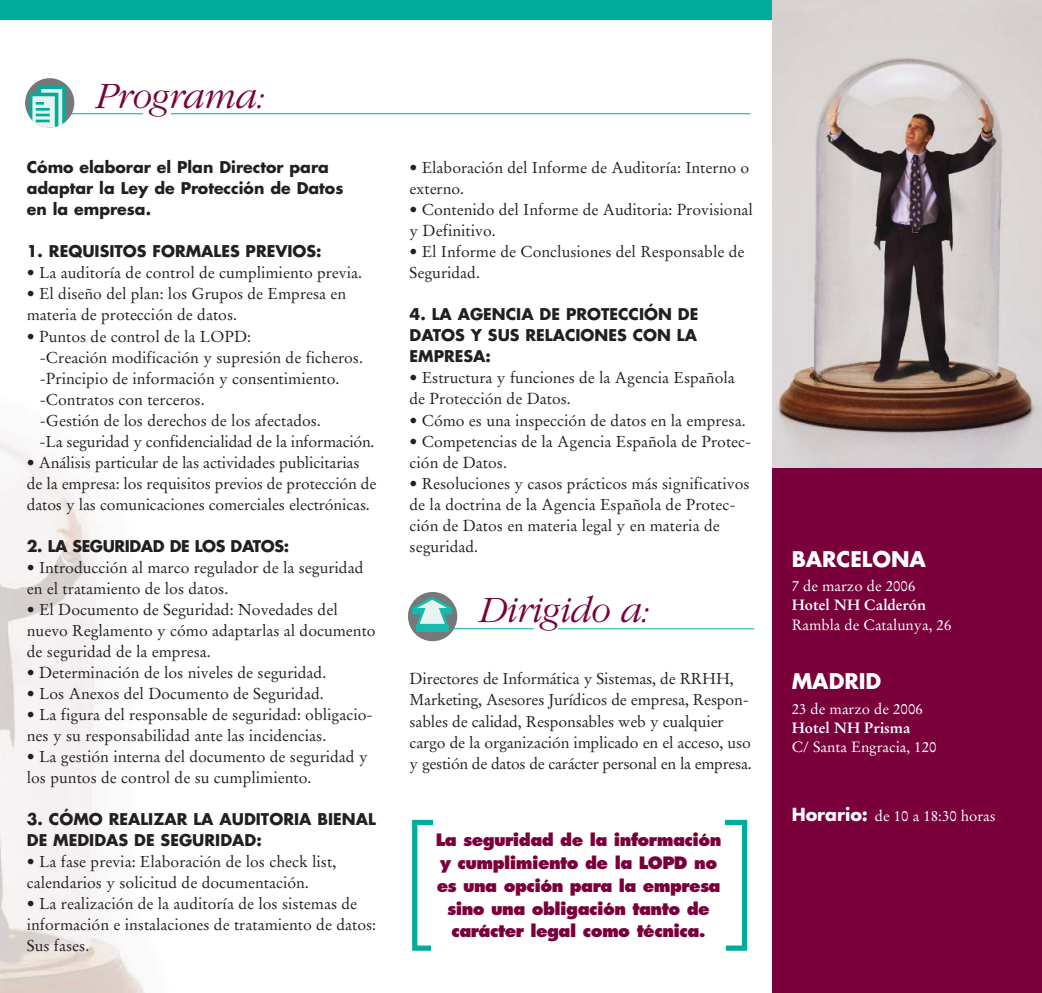
<style>
.page{position:relative;width:1042px;height:993px;background:#fff}
.page>*{position:absolute;margin:0;border:0;box-sizing:border-box;transform-origin:0 0}
.t1{font:italic 300 38.5px "Garamond";letter-spacing:-.02em;color:#79003b}
.t2{font:700 21px "Futura";color:#fff}
.t3{font:800 16.62px/22.8px "Futura";letter-spacing:-.035em;color:#79003b;text-align:center}
.t4{font:15.75px/21px "Stempel Garamond";color:#231f1f}
.t5{font:700 15.75px/21px "Futura";color:#231f1f}
.t6{font:700 15.75px "Futura";letter-spacing:-.03em;color:#231f1f}
.t7{font:14.88px "Stempel Garamond";color:#fff}
.t8{font:700 14.88px "Stempel Garamond";color:#fff}
.s1{font-family:"Futura";font-weight:700;font-size:17.5px}
</style>
<div class="page">
<img style="left:0;top:439px;width:145px;height:553px">
<div style="left:0;top:0;width:1041px;height:20px;background:#00ad9c"></div>
<hr style="left:60px;top:113px;width:83px;height:1px;background:#00ad9c">
<hr style="left:171px;top:113px;width:579px;height:1px;background:#00ad9c">
<div style="left:25px;top:78px;width:49px;height:49px;background:#77787a;border-radius:50%"></div>
<svg style="left:29px;top:84px;width:39px;height:43px;background:#80cac2"></svg>
<img style="left:772px;top:0;width:269px;height:468px">
<div style="left:772px;top:468px;width:269px;height:524px;background:#79003b"></div>
<hr style="left:558px;top:628px;width:196px;height:1px;background:#00ad9c">
<hr style="left:440px;top:628px;width:94px;height:1px;background:#00ad9c">
<div style="left:408px;top:592px;width:49px;height:49px;background:#77787a;border-radius:50%"></div>
<div style="left:416px;top:626px;width:32px;height:5px;background:#17baac"></div>
<svg style="left:408px;top:595px;width:49px;height:33px"></svg>
<div style="left:412px;top:819px;width:335px;height:131px;border:5px solid #00ad9c"></div>
<div style="left:433px;top:814px;width:291px;height:156px;background:#fff"></div>
<div style="left:431px;top:830px;width:295px;height:135px;background:#fff"></div>
<h1 class="t1" style="left:95px;top:81px;width:173px">Programa:</h1>
<p class="t5" style="left:27px;top:158px;width:318px">Cómo elaborar el Plan Director para adaptar la Ley de Protección de Datos en la empresa.</p>
<p class="t5" style="left:27px;top:242px;width:296px">1. REQUISITOS FORMALES PREVIOS:</p>
<p class="t4" style="left:27px;top:264px;width:337px">• La auditoría de control de cumplimiento previa.</p>
<p class="t4" style="left:27px;top:285px;width:321px">• El diseño del plan: los Grupos de Empresa en materia de protección de datos.</p>
<p class="t4" style="left:40px;top:327px;width:336px;text-indent:-13px">• Puntos de control de la LOPD:<br>-Creación modificación y supresión de ficheros. -Principio de información y consentimiento. -Contratos con terceros.<br>-Gestión de los derechos de los afectados.<br>-La seguridad y confidencialidad de la información.</p>
<p class="t4" style="left:27px;top:453px;width:351px">• Análisis particular de las actividades publicitarias de la empresa: los requisitos previos de protección de datos y las comunicaciones comerciales electrónicas.</p>
<p class="t6" style="left:27px;top:538px;width:264px">2. LA SEGURIDAD DE LOS DATOS:</p>
<p class="t4" style="left:27px;top:558px;width:338px">• Introducción al marco regulador de la seguridad en el tratamiento de los datos.</p>
<p class="t4" style="left:27px;top:600px;width:350px">• El Documento de Seguridad: Novedades del nuevo Reglamento y cómo adaptarlas al documento de seguridad de la empresa.</p>
<p class="t4" style="left:27px;top:663px;width:301px">• Determinación de los niveles de seguridad.</p>
<p class="t4" style="left:27px;top:684px;width:298px">• Los Anexos del Documento de Seguridad.</p>
<p class="t4" style="left:27px;top:705px;width:347px">• La figura del responsable de seguridad: obligacio&shy;nes y su responsabilidad ante las incidencias.</p>
<p class="t4" style="left:27px;top:747px;width:342px">• La gestión interna del documento de seguridad y los puntos de control de su cumplimiento.</p>
<p class="t5" style="left:27px;top:809px;width:350px">3. CÓMO REALIZAR LA AUDITORIA BIENAL<br>DE MEDIDAS DE SEGURIDAD:</p>
<p class="t4" style="left:27px;top:852px;width:311px">• La fase previa: Elaboración de los check list, calendarios y solicitud de documentación.</p>
<p class="t4" style="left:27px;top:894px;width:351px">• La realización de la auditoría de los sistemas de información e instalaciones de tratamiento de datos:<br>Sus fases.</p>
<p class="t4" style="left:409px;top:159px;width:341px">• Elaboración del Informe de Auditoría: Interno o externo.</p>
<p class="t4" style="left:409px;top:201px;width:345px">• Contenido del Informe de Auditoria: Provisional y Definitivo.</p>
<p class="t4" style="left:409px;top:243px;width:336px">• El Informe de Conclusiones del Responsable de<br>Seguridad.</p>
<p class="t5" style="left:409px;top:305px;width:290px;text-align:justify">4. LA AGENCIA DE PROTECCIÓN DE DATOS Y SUS RELACIONES CON LA EMPRESA:</p>
<p class="t4" style="left:409px;top:369px;width:327px">• Estructura y funciones de la Agencia Española de Protección de Datos.</p>
<p class="t4" style="left:409px;top:411px;width:337px">• Cómo es una inspección de datos en la empresa.</p>
<p class="t4" style="left:409px;top:432px;width:343px">• Competencias de la Agencia Española de Protec&shy;ción de Datos.</p>
<p class="t4" style="left:409px;top:474px;width:342px">• Resoluciones y casos prácticos más significativos de la doctrina de la Agencia Española de Protec&shy;ción de Datos en materia legal y en materia de seguridad.</p>
<h1 class="t1" style="left:479px;top:595px;width:174px">Dirigido a:</h1>
<p class="t4" style="left:409px;top:669px;width:343px">Directores de Informática y Sistemas, de RRHH, Marketing, Asesores Jurídicos de empresa, Respon&shy;sables de calidad, Responsables web y cualquier cargo de la organización implicado en el acceso, uso y gestión de datos de carácter personal en la empresa.</p>
<p class="t3" style="left:436px;top:829px;width:287px">La seguridad de la información y cumplimiento de la LOPD no es una opción para la empresa sino una obligación tanto de carácter legal como técnica.</p>
<h2 class="t2" style="left:791px;top:549px;width:136px">BARCELONA</h2>
<p class="t7" style="left:791px;top:579px;width:125px">7 de marzo de 2006</p>
<p class="t8" style="left:791px;top:598px;width:136px">Hotel NH Calderón</p>
<p class="t7" style="left:791px;top:618px;width:161px">Rambla de Catalunya, 26</p>
<h2 class="t2" style="left:791px;top:671px;width:91px">MADRID</h2>
<p class="t7" style="left:791px;top:702px;width:133px">23 de marzo de 2006</p>
<p class="t8" style="left:791px;top:721px;width:120px">Hotel NH Prisma</p>
<p class="t7" style="left:791px;top:740px;width:146px">C/ Santa Engracia, 120</p>
<p class="t7" style="left:791px;top:809px;width:205px"><span class="s1">Horario:</span> de 10 a 18:30 horas</p>
</div>
